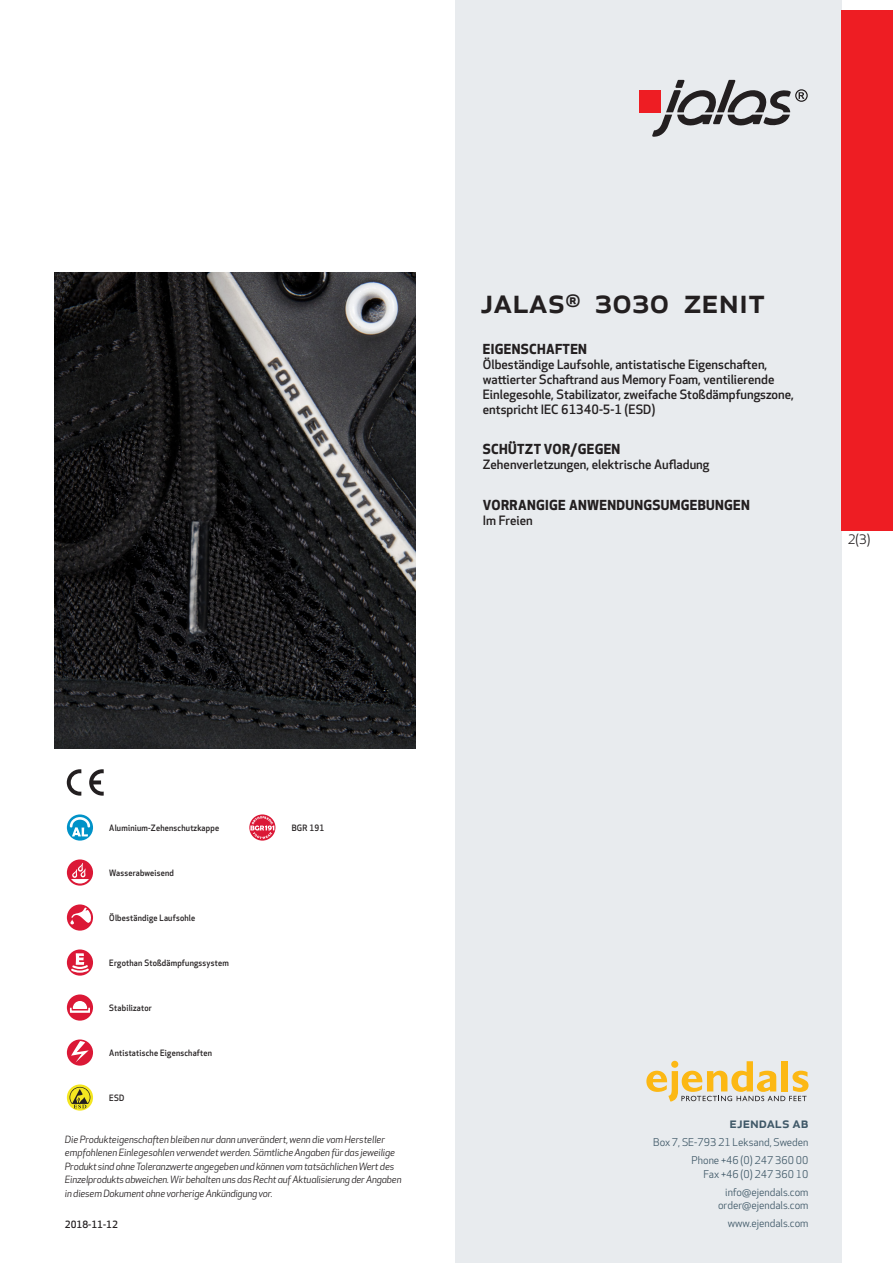
<style>
.page{position:relative;width:893px;height:1263px;background:#fff}
.page>*{position:absolute;margin:0;border:0;box-sizing:border-box;transform-origin:0 0}
.prodname{font:500 34.5px "Apex New";color:#231f20}
.t1{font:500 15px "Apex New";color:#405968}
.Funktion_body{font:700 13.5px "Apex New";letter-spacing:.025em;color:#231f20}
.t2{font:12.75px "Apex New";color:#231f20}
.Funktion_body-2{font:500 12.6px/15px "Apex New";color:#231f20}
.t3{font:10.5px/18px "Apex New";color:#405968;text-align:right}
.t4{font:italic 9.75px/13.5px "Apex New";letter-spacing:-.015em;color:#231f20}
.Sidfot_datum{font:500 9.75px "Apex New";color:#231f20}
.Artikel{font:500 8.55px "Apex New";letter-spacing:.025em;color:#231f20;scale:.95 1}
</style>
<div class="page">
<div style="left:455px;top:0;width:387px;height:1263px;background:#e8ebee"></div>
<svg style="left:646px;top:1061px;width:162px;height:40px"></svg>
<div style="left:842px;top:11px;width:51px;height:520px;background:#ee1d23"></div>
<div style="left:639px;top:90px;width:22px;height:22px;background:#ee1d23"></div>
<svg style="left:652px;top:80px;width:156px;height:57px"></svg>
<svg style="left:67px;top:814px;width:26px;height:27px"></svg>
<svg style="left:70px;top:817px;width:20px;height:19px"></svg>
<svg style="left:67px;top:859px;width:26px;height:27px"></svg>
<svg style="left:71px;top:863px;width:18px;height:20px"></svg>
<svg style="left:67px;top:904px;width:26px;height:27px"></svg>
<svg style="left:70px;top:907px;width:21px;height:17px"></svg>
<svg style="left:67px;top:949px;width:26px;height:27px"></svg>
<svg style="left:69px;top:953px;width:22px;height:21px"></svg>
<div style="left:67px;top:994px;width:26px;height:27px;background:#db1836;border-radius:50%"></div>
<svg style="left:70px;top:1001px;width:20px;height:12px"></svg>
<svg style="left:67px;top:1039px;width:26px;height:27px"></svg>
<svg style="left:71px;top:1041px;width:18px;height:21px"></svg>
<svg style="left:67px;top:1084px;width:26px;height:26px"></svg>
<svg style="left:70px;top:1087px;width:20px;height:21px"></svg>
<svg style="left:249px;top:814px;width:26px;height:27px"></svg>
<svg style="left:250px;top:816px;width:24px;height:23px"></svg>
<svg style="left:89px;top:769px;width:15px;height:27px"></svg>
<svg style="left:67px;top:769px;width:14px;height:27px"></svg>
<img style="left:54px;top:272px;width:361px;height:476px">
<p class="prodname" style="left:480px;top:277px;width:286px">JALAS<sup>®</sup> 3030 Zenit</p>
<p class="Funktion_body" style="left:483px;top:339px;width:106px">EIGENSCHAFTEN</p>
<p class="Funktion_body-2" style="left:483px;top:356px;width:312px">Ölbeständige Laufsohle, antistatische Eigenschaften, wattierter Schaftrand aus Memory Foam, ventilierende Einlegesohle, Stabilizator, zweifache Stoßdämpfungszone, entspricht IEC 61340-5-1 (ESD)</p>
<p class="Funktion_body" style="left:483px;top:440px;width:139px">SCHÜTZT VOR/GEGEN</p>
<p class="Funktion_body-2" style="left:483px;top:457px;width:228px">Zehenverletzungen, elektrische Aufladung</p>
<p class="Funktion_body" style="left:483px;top:495px;width:269px">VORRANGIGE ANWENDUNGSUMGEBUNGEN</p>
<p class="Funktion_body-2" style="left:483px;top:513px;width:52px">Im Freien</p>
<p class="t2" style="left:848px;top:531px;width:24px">2(3)</p>
<p class="Artikel" style="left:109px;top:822px;width:117px">Aluminium-Zehenschutzkappe</p>
<p class="Artikel" style="left:109px;top:867px;width:70px">Wasserabweisend</p>
<p class="Artikel" style="left:109px;top:912px;width:92px">Ölbeständige Laufsohle</p>
<p class="Artikel" style="left:109px;top:957px;width:127px">Ergothan Stoßdämpfungssystem</p>
<p class="Artikel" style="left:109px;top:1002px;width:46px">Stabilizator</p>
<p class="Artikel" style="left:109px;top:1047px;width:110px">Antistatische Eigenschaften</p>
<p class="Artikel" style="left:109px;top:1092px;width:17px">ESD</p>
<p class="Artikel" style="left:292px;top:822px;width:36px">BGR 191</p>
<p class="t4" style="left:65px;top:1132px;width:338px">Die Produkteigenschaften bleiben nur dann unverändert, wenn die vom Hersteller empfohlenen Einlegesohlen verwendet werden. Sämtliche Angaben für das jeweilige Produkt sind ohne Toleranzwerte angegeben und können vom tatsächlichen Wert des Einzelprodukts abweichen. Wir behalten uns das Recht auf Aktualisierung der Angaben in diesem Dokument ohne vorherige Ankündigung vor.</p>
<p class="Sidfot_datum" style="left:65px;top:1218px;width:54px">2018-11-12</p>
<h2 class="t1" style="left:729px;top:1113px;width:80px">ejendals ab</h2>
<p class="t3" style="left:653px;top:1133px;width:157px">Box 7, SE-793 21 Leksand, Sweden<br>Phone +46 (0) 247 360 00</p>
<p class="t3" style="left:703px;top:1165px;width:107px">Fax +46 (0) 247 360 10 info@ejendals.com</p>
<p class="t3" style="left:718px;top:1196px;width:92px">order@ejendals.com</p>
<p class="t3" style="left:728px;top:1215px;width:82px">www.ejendals.com</p>
</div>
